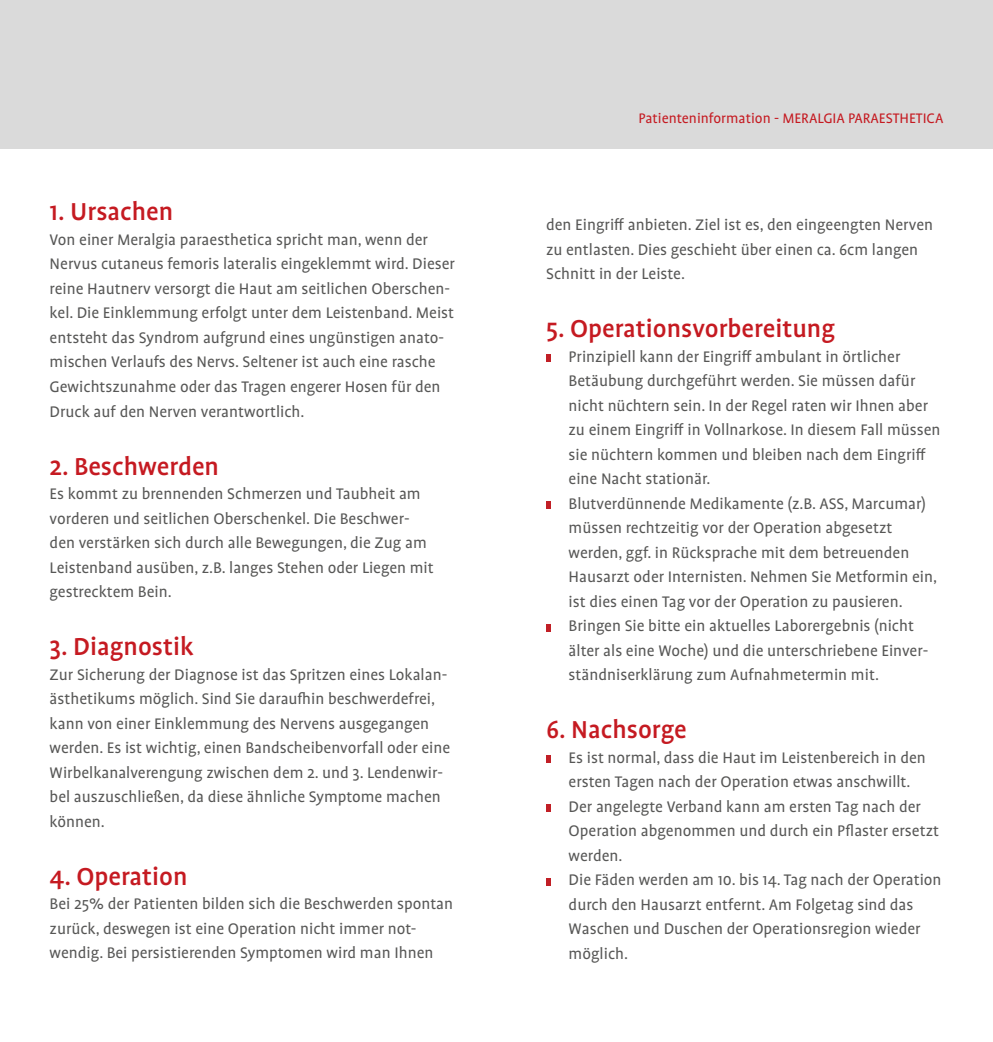
<style>
.page{position:relative;width:993px;height:1042px;background:#fff}
.page>*{position:absolute;margin:0;border:0;box-sizing:border-box;transform-origin:0 0}
.t1{font:500 28px "Profile OT";color:#c51a21}
.t2{font:17.5px/24.5px "Profile OT";color:#575756}
.t3{font:15.75px "Profile OT";color:#c51a21}
</style>
<div class="page">
<div style="left:546px;top:354px;width:5px;height:8px;background:#c11f26"></div>
<div style="left:546px;top:501px;width:5px;height:8px;background:#c11f26"></div>
<svg style="left:546px;top:624px;width:5px;height:7px"></svg>
<div style="left:546px;top:755px;width:5px;height:8px;background:#c11f26"></div>
<div style="left:546px;top:804px;width:5px;height:8px;background:#c11f26"></div>
<svg style="left:546px;top:878px;width:5px;height:7px"></svg>
<div style="left:0;top:0;width:992px;height:149px;background:#dadada"></div>
<h1 class="t1" style="left:50px;top:197px;width:125px">1. Ursachen</h1>
<p class="t2" style="left:50px;top:228px;width:406px">Von einer Meralgia paraesthetica spricht man, wenn der Nervus cutaneus femoris lateralis eingeklemmt wird. Dieser reine Hautnerv versorgt die Haut am seitlichen Oberschen&shy;kel. Die Einklemmung erfolgt unter dem Leistenband. Meist entsteht das Syndrom aufgrund eines ungünstigen anato&shy;mischen Verlaufs des Nervs. Seltener ist auch eine rasche Gewichtszunahme oder das Tragen engerer Hosen für den Druck auf den Nerven verantwortlich.</p>
<h1 class="t1" style="left:50px;top:451px;width:171px">2. Beschwerden</h1>
<p class="t2" style="left:50px;top:482px;width:385px">Es kommt zu brennenden Schmerzen und Taubheit am vorderen und seitlichen Oberschenkel. Die Beschwer&shy;den verstärken sich durch alle Bewegungen, die Zug am Leistenband ausüben, z.B. langes Stehen oder Liegen mit gestrecktem Bein.</p>
<h1 class="t1" style="left:50px;top:632px;width:145px">3. Diagnostik</h1>
<p class="t2" style="left:50px;top:663px;width:402px">Zur Sicherung der Diagnose ist das Spritzen eines Lokalan&shy;ästhetikums möglich. Sind Sie daraufhin beschwerdefrei, kann von einer Einklemmung des Nervens ausgegangen werden. Es ist wichtig, einen Bandscheibenvorfall oder eine Wirbelkanalverengung zwischen dem 2. und 3. Lendenwir&shy;bel auszuschließen, da diese ähnliche Symptome machen können.</p>
<h1 class="t1" style="left:50px;top:862px;width:139px">4. Operation</h1>
<p class="t2" style="left:50px;top:893px;width:405px">Bei 25% der Patienten bilden sich die Beschwerden spontan zurück, deswegen ist eine Operation nicht immer not&shy;wendig. Bei persistierenden Symptomen wird man Ihnen</p>
<p class="t3" style="left:638px;top:110px;width:306px">Patienteninformation - MERALGIA PARAESTHETICA</p>
<p class="t2" style="left:546px;top:213px;width:388px">den Eingriff anbieten. Ziel ist es, den eingeengten Nerven zu entlasten. Dies geschieht über einen ca. 6cm langen<br>Schnitt in der Leiste.</p>
<h1 class="t1" style="left:546px;top:314px;width:290px">5. Operationsvorbereitung</h1>
<p class="t2" style="left:568px;top:345px;width:373px">Prinzipiell kann der Eingriff ambulant in örtlicher Betäubung durchgeführt werden. Sie müssen dafür nicht nüchtern sein. In der Regel raten wir Ihnen aber zu einem Eingriff in Vollnarkose. In diesem Fall müssen sie nüchtern kommen und bleiben nach dem Eingriff eine Nacht stationär.<br>Blutverdünnende Medikamente (z.B. ASS, Marcumar) müssen rechtzeitig vor der Operation abgesetzt werden, ggf. in Rücksprache mit dem betreuenden Hausarzt oder Internisten. Nehmen Sie Metformin ein, ist dies einen Tag vor der Operation zu pausieren.<br>Bringen Sie bitte ein aktuelles Laborergebnis (nicht älter als eine Woche) und die unterschriebene Einver&shy;ständniserklärung zum Aufnahmetermin mit.</p>
<h1 class="t1" style="left:546px;top:715px;width:142px">6. Nachsorge</h1>
<p class="t2" style="left:568px;top:746px;width:374px">Es ist normal, dass die Haut im Leistenbereich in den ersten Tagen nach der Operation etwas anschwillt.<br>Der angelegte Verband kann am ersten Tag nach der Operation abgenommen und durch ein Pflaster ersetzt werden.<br>Die Fäden werden am 10. bis 14. Tag nach der Operation durch den Hausarzt entfernt. Am Folgetag sind das Waschen und Duschen der Operationsregion wieder möglich.</p>
</div>
